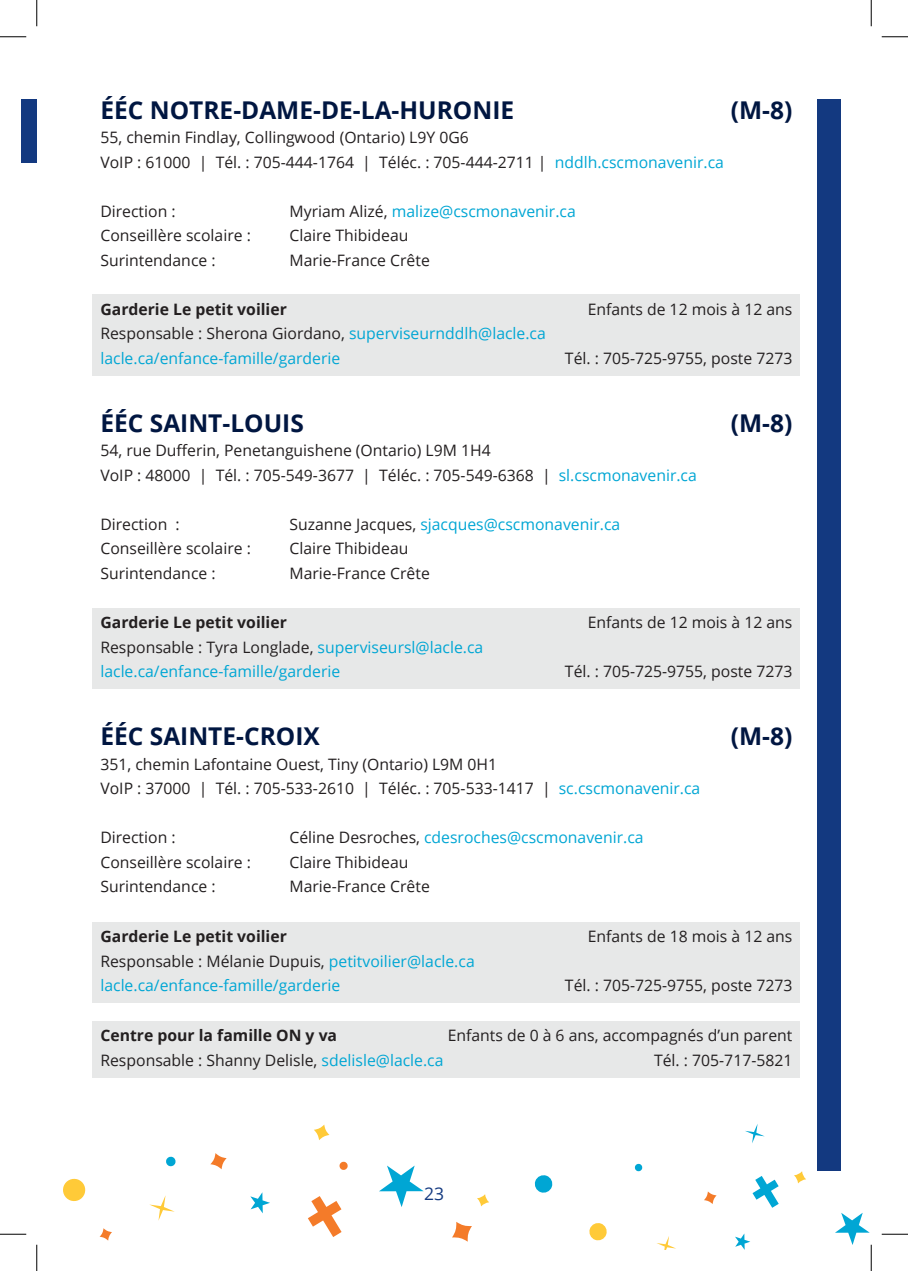
<style>
.page{position:relative;width:908px;height:1271px;background:#fff}
.page>*{position:absolute;margin:0;border:0;box-sizing:border-box;transform-origin:0 0}
.nom_ecole{font:700 24.5px "Open Sans";color:#001641}
.t1{font:17.5px "Open Sans";color:#133980}
.desc_ecole{font:15.75px "Open Sans";color:#231f20}
.sdg{font:15.75px "Open Sans";color:#231f20}
.desc_ecole-2{font:15.75px "Open Sans";color:#00a6d4}
.sdg-2{font:15.75px "Open Sans";color:#00a6d4}
.sdg-3{font:700 15.75px "Open Sans";color:#231f20}
.s1{color:#00a6d4}
.s2{color:#231f20}
</style>
<div class="page">
<div style="left:21px;top:100px;width:16px;height:63px;background:#133980"></div>
<svg style="left:339px;top:1161px;width:9px;height:9px"></svg>
<svg style="left:149px;top:1195px;width:26px;height:25px"></svg>
<svg style="left:100px;top:1228px;width:12px;height:12px"></svg>
<svg style="left:210px;top:1153px;width:17px;height:16px"></svg>
<svg style="left:379px;top:1165px;width:45px;height:42px"></svg>
<svg style="left:452px;top:1221px;width:20px;height:20px"></svg>
<svg style="left:63px;top:1178px;width:23px;height:24px"></svg>
<svg style="left:308px;top:1196px;width:33px;height:41px"></svg>
<svg style="left:250px;top:1192px;width:20px;height:21px"></svg>
<svg style="left:166px;top:1156px;width:10px;height:10px"></svg>
<svg style="left:534px;top:1175px;width:19px;height:18px"></svg>
<svg style="left:314px;top:1124px;width:15px;height:16px"></svg>
<svg style="left:657px;top:1236px;width:19px;height:13px"></svg>
<svg style="left:704px;top:1191px;width:12px;height:13px"></svg>
<svg style="left:477px;top:1194px;width:12px;height:12px"></svg>
<svg style="left:589px;top:1223px;width:18px;height:18px"></svg>
<svg style="left:752px;top:1176px;width:26px;height:31px"></svg>
<svg style="left:735px;top:1233px;width:15px;height:16px"></svg>
<svg style="left:634px;top:1163px;width:8px;height:8px"></svg>
<svg style="left:794px;top:1171px;width:12px;height:12px"></svg>
<svg style="left:745px;top:1124px;width:19px;height:19px"></svg>
<div style="left:93px;top:295px;width:707px;height:31px;background:#e7e8e8"></div>
<div style="left:93px;top:319px;width:707px;height:32px;background:#e7e8e8"></div>
<div style="left:93px;top:344px;width:707px;height:31px;background:#e7e8e8"></div>
<div style="left:93px;top:608px;width:707px;height:31px;background:#e7e8e8"></div>
<div style="left:93px;top:632px;width:707px;height:32px;background:#e7e8e8"></div>
<div style="left:93px;top:657px;width:707px;height:31px;background:#e7e8e8"></div>
<div style="left:93px;top:922px;width:707px;height:31px;background:#e7e8e8"></div>
<div style="left:93px;top:946px;width:707px;height:32px;background:#e7e8e8"></div>
<div style="left:93px;top:971px;width:707px;height:31px;background:#e7e8e8"></div>
<div style="left:93px;top:1020px;width:707px;height:32px;background:#e7e8e8"></div>
<div style="left:93px;top:1043px;width:707px;height:35px;background:#e7e8e8"></div>
<div style="left:817px;top:100px;width:24px;height:1071px;background:#133980"></div>
<svg style="left:0;top:36px;width:26px;height:1px"></svg>
<svg style="left:881px;top:36px;width:27px;height:1px"></svg>
<svg style="left:0;top:1233px;width:26px;height:1px"></svg>
<svg style="left:881px;top:1233px;width:27px;height:1px"></svg>
<svg style="left:36px;top:0;width:1px;height:26px"></svg>
<svg style="left:36px;top:1244px;width:1px;height:26px"></svg>
<svg style="left:871px;top:0;width:1px;height:26px"></svg>
<svg style="left:835px;top:1213px;width:37px;height:57px"></svg>
<p class="nom_ecole" style="left:100px;top:92px;width:415px">ÉÉC NOTRE-DAME-DE-LA-HURONIE</p>
<p class="nom_ecole" style="left:731px;top:92px;width:63px">(M-8)</p>
<p class="desc_ecole" style="left:100px;top:126px;width:370px">55, chemin Findlay, Collingwood (Ontario) L9Y 0G6</p>
<p class="desc_ecole" style="left:100px;top:151px;width:625px">VoIP : 61000 | Tél. : 705-444-1764 | Téléc. : 705-444-2711 | <span class="s1">nddlh.cscmonavenir.ca</span></p>
<p class="desc_ecole" style="left:100px;top:200px;width:77px">Direction :</p>
<p class="desc_ecole-2" style="left:289px;top:200px;width:288px"><span class="s2">Myriam Alizé,</span> malize@cscmonavenir.ca</p>
<p class="desc_ecole" style="left:100px;top:224px;width:152px">Conseillère scolaire :</p>
<p class="desc_ecole" style="left:289px;top:224px;width:120px">Claire Thibideau</p>
<p class="desc_ecole" style="left:100px;top:249px;width:117px">Surintendance :</p>
<p class="desc_ecole" style="left:289px;top:249px;width:142px">Marie-France Crête</p>
<p class="sdg-3" style="left:100px;top:298px;width:188px">Garderie Le petit voilier</p>
<p class="sdg" style="left:587px;top:298px;width:206px">Enfants de 12 mois à 12 ans</p>
<p class="sdg" style="left:100px;top:322px;width:447px">Responsable : Sherona Giordano, <span class="s1">superviseurnddlh@lacle.ca</span></p>
<p class="sdg-2" style="left:100px;top:347px;width:241px">lacle.ca/enfance-famille/garderie</p>
<p class="sdg" style="left:565px;top:347px;width:229px">Tél. : 705-725-9755, poste 7273</p>
<p class="nom_ecole" style="left:100px;top:406px;width:205px">ÉÉC SAINT-LOUIS</p>
<p class="nom_ecole" style="left:731px;top:406px;width:63px">(M-8)</p>
<p class="desc_ecole" style="left:100px;top:440px;width:392px">54, rue Dufferin, Penetanguishene (Ontario) L9M 1H4</p>
<p class="desc_ecole" style="left:100px;top:464px;width:598px">VoIP : 48000 | Tél. : 705-549-3677 | Téléc. : 705-549-6368 | <span class="s1">sl.cscmonavenir.ca</span></p>
<p class="desc_ecole" style="left:100px;top:513px;width:81px">Direction :</p>
<p class="desc_ecole-2" style="left:289px;top:513px;width:332px"><span class="s2">Suzanne Jacques,</span> sjacques@cscmonavenir.ca</p>
<p class="desc_ecole" style="left:100px;top:538px;width:152px">Conseillère scolaire :</p>
<p class="desc_ecole" style="left:289px;top:538px;width:120px">Claire Thibideau</p>
<p class="desc_ecole" style="left:100px;top:562px;width:117px">Surintendance :</p>
<p class="desc_ecole" style="left:289px;top:562px;width:142px">Marie-France Crête</p>
<p class="sdg-3" style="left:100px;top:611px;width:188px">Garderie Le petit voilier</p>
<p class="sdg" style="left:587px;top:611px;width:206px">Enfants de 12 mois à 12 ans</p>
<p class="sdg" style="left:100px;top:636px;width:384px">Responsable : Tyra Longlade, <span class="s1">superviseursl@lacle.ca</span></p>
<p class="sdg-2" style="left:100px;top:660px;width:241px">lacle.ca/enfance-famille/garderie</p>
<p class="sdg" style="left:565px;top:660px;width:229px">Tél. : 705-725-9755, poste 7273</p>
<p class="nom_ecole" style="left:100px;top:719px;width:221px">ÉÉC SAINTE-CROIX</p>
<p class="nom_ecole" style="left:731px;top:719px;width:63px">(M-8)</p>
<p class="desc_ecole" style="left:100px;top:753px;width:398px">351, chemin Lafontaine Ouest, Tiny (Ontario) L9M 0H1</p>
<p class="desc_ecole" style="left:100px;top:777px;width:601px">VoIP : 37000 | Tél. : 705-533-2610 | Téléc. : 705-533-1417 | <span class="s1">sc.cscmonavenir.ca</span></p>
<p class="desc_ecole" style="left:100px;top:826px;width:77px">Direction :</p>
<p class="desc_ecole-2" style="left:289px;top:826px;width:356px"><span class="s2">Céline Desroches,</span> cdesroches@cscmonavenir.ca</p>
<p class="desc_ecole" style="left:100px;top:851px;width:152px">Conseillère scolaire :</p>
<p class="desc_ecole" style="left:289px;top:851px;width:120px">Claire Thibideau</p>
<p class="desc_ecole" style="left:100px;top:875px;width:117px">Surintendance :</p>
<p class="desc_ecole" style="left:289px;top:875px;width:142px">Marie-France Crête</p>
<p class="sdg-3" style="left:100px;top:925px;width:188px">Garderie Le petit voilier</p>
<p class="sdg" style="left:587px;top:925px;width:206px">Enfants de 18 mois à 12 ans</p>
<p class="sdg" style="left:100px;top:950px;width:376px">Responsable : Mélanie Dupuis, <span class="s1">petitvoilier@lacle.ca</span></p>
<p class="sdg-2" style="left:100px;top:974px;width:241px">lacle.ca/enfance-famille/garderie</p>
<p class="sdg" style="left:565px;top:974px;width:229px">Tél. : 705-725-9755, poste 7273</p>
<p class="sdg-3" style="left:100px;top:1024px;width:238px">Centre pour la famille ON y va</p>
<p class="sdg" style="left:448px;top:1024px;width:346px">Enfants de 0 à 6 ans, accompagnés d’un parent</p>
<p class="sdg" style="left:100px;top:1049px;width:345px">Responsable : Shanny Delisle, <span class="s1">sdelisle@lacle.ca</span></p>
<p class="sdg" style="left:654px;top:1049px;width:140px">Tél. : 705-717-5821</p>
<p class="t1" style="left:424px;top:1182px;width:22px">23</p>
</div>
